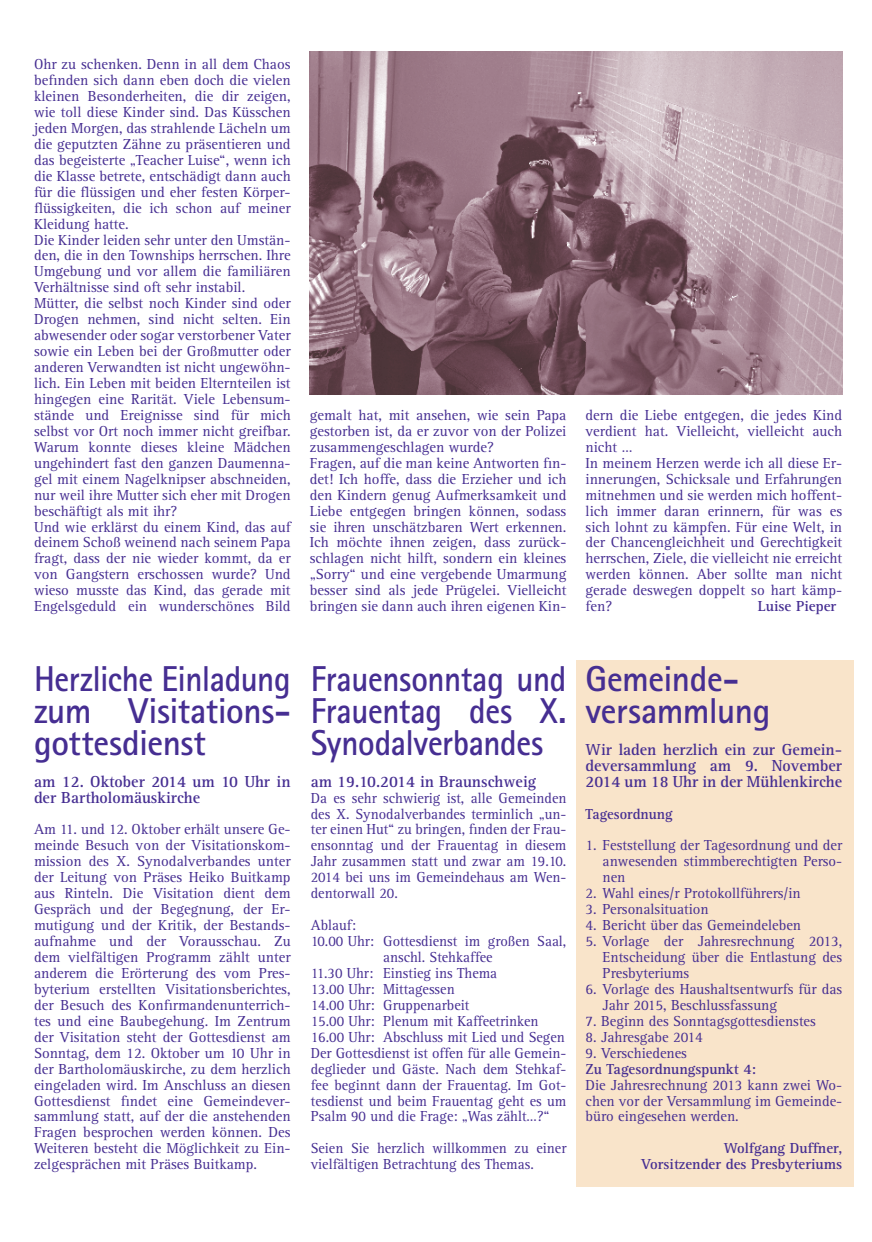
<style>
.page{position:relative;width:872px;height:1242px;background:#fff}
.page>*{position:absolute;margin:0;border:0;box-sizing:border-box;transform-origin:0 0}
.t1{font:700 36px/31.8px "AT Rotis Sans Serif";letter-spacing:-.015em;color:#462e92;text-align:justify;scale:.92 1}
.t2{font:700 36px/31.8px "AT Rotis Sans Serif";letter-spacing:-.015em;color:#462e92}
.t3{font:700 16.5px/15.9px "AT Rotis Serif";color:#462e92;text-align:justify}
.t4{font:15px/15.9px "AT Rotis Serif";color:#462e92;text-align:justify}
.t5{font:15px/15.9px "AT Rotis Serif";color:#462e92;text-align:justify;scale:.96 1}
.t6{font:700 15px/15.9px "AT Rotis Serif";color:#462e92;text-align:right}
.t7{font:700 15px "AT Rotis Serif";color:#462e92;scale:.96 1}
</style>
<div class="page">
<div style="left:576px;top:660px;width:277px;height:526px;background:#f9e4ca"></div>
<img style="left:310px;top:51px;width:532px;height:343px">
<p class="t4" style="left:34px;top:57px;width:258px;text-align:left">Ohr zu schenken. Denn in all dem Chaos befinden sich dann eben doch die vielen kleinen Besonderheiten, die dir zeigen, wie toll diese Kinder sind. Das Küsschen jeden Morgen, das strahlende Lächeln um die geputzten Zähne zu präsentieren und das begeisterte „Teacher Luise“, wenn ich die Klasse betrete, entschädigt dann auch für die flüssigen und eher festen Körper&shy;flüssigkeiten, die ich schon auf meiner Kleidung hatte.<br>Die Kinder leiden sehr unter den Umstän&shy;den, die in den Townships herrschen. Ihre Umgebung und vor allem die familiären Verhältnisse sind oft sehr instabil.<br>Mütter, die selbst noch Kinder sind oder Drogen nehmen, sind nicht selten. Ein abwesender oder sogar verstorbener Vater sowie ein Leben bei der Großmutter oder anderen Verwandten ist nicht ungewöhn&shy;lich. Ein Leben mit beiden Elternteilen ist hingegen eine Rarität. Viele Lebensum&shy;stände und Ereignisse sind für mich selbst vor Ort noch immer nicht greifbar.<br>Warum konnte dieses kleine Mädchen ungehindert fast den ganzen Daumenna&shy;gel mit einem Nagelknipser abschneiden, nur weil ihre Mutter sich eher mit Drogen beschäftigt als mit ihr?<br>Und wie erklärst du einem Kind, das auf deinem Schoß weinend nach seinem Papa fragt, dass der nie wieder kommt, da er von Gangstern erschossen wurde? Und wieso musste das Kind, das gerade mit Engelsgeduld ein wunderschönes Bild</p>
<p class="t4" style="left:310px;top:407px;width:258px;text-align:left">gemalt hat, mit ansehen, wie sein Papa gestorben ist, da er zuvor von der Polizei zusammengeschlagen wurde?<br>Fragen, auf die man keine Antworten fin&shy;det! Ich hoffe, dass die Erzieher und ich den Kindern genug Aufmerksamkeit und Liebe entgegen bringen können, sodass sie ihren unschätzbaren Wert erkennen.<br>Ich möchte ihnen zeigen, dass zurück&shy;schlagen nicht hilft, sondern ein kleines „Sorry“ und eine vergebende Umarmung besser sind als jede Prügelei. Vielleicht bringen sie dann auch ihren eigenen Kin-</p>
<p class="t4" style="left:585px;top:407px;width:258px;text-align:left">dern die Liebe entgegen, die jedes Kind verdient hat. Vielleicht, vielleicht auch nicht …<br>In meinem Herzen werde ich all diese Er&shy;innerungen, Schicksale und Erfahrungen mitnehmen und sie werden mich hoffent&shy;lich immer daran erinnern, für was es sich lohnt zu kämpfen. Für eine Welt, in der Chancengleichheit und Gerechtigkeit herrschen, Ziele, die vielleicht nie erreicht werden können. Aber sollte man nicht gerade deswegen doppelt so hart kämp&shy;fen?</p>
<p class="t6" style="left:758px;top:598px;width:80px">Luise Pieper</p>
<h1 class="t1" style="left:34px;top:662px;width:280px">Herzliche Einladung zum Visitations&shy;gottesdienst</h1>
<p class="t3" style="left:34px;top:773px;width:258px">am 12. Oktober 2014 um 10 Uhr in der Bartholomäuskirche</p>
<p class="t4" style="left:34px;top:822px;width:258px">Am 11. und 12. Oktober erhält unsere Ge&shy;meinde Besuch von der Visitationskom&shy;mission des X. Synodalverbandes unter der Leitung von Präses Heiko Buitkamp aus Rinteln. Die Visitation dient dem Gespräch und der Begegnung, der Er&shy;mutigung und der Kritik, der Bestands&shy;aufnahme und der Vorausschau. Zu dem vielfältigen Programm zählt unter anderem die Erörterung des vom Pres&shy;byterium erstellten Visitationsberichtes, der Besuch des Konfirmandenunterrich&shy;tes und eine Baubegehung. Im Zentrum der Visitation steht der Gottesdienst am Sonntag, dem 12. Oktober um 10 Uhr in der Bartholomäuskirche, zu dem herzlich eingeladen wird. Im Anschluss an diesen Gottesdienst findet eine Gemeindever&shy;sammlung statt, auf der die anstehenden Fragen besprochen werden können. Des Weiteren besteht die Möglichkeit zu Ein&shy;zelgesprächen mit Präses Buitkamp.</p>
<h1 class="t1" style="left:311px;top:662px;width:279px">Frauensonntag und Frauentag des X.<br>Synodalverbandes</h1>
<p class="t3" style="left:311px;top:773px;width:227px">am 19.10.2014 in Braunschweig</p>
<p class="t5" style="left:311px;top:790px;width:268px">Da es sehr schwierig ist, alle Gemeinden des X. Synodalverbandes terminlich „un&shy;ter einen Hut“ zu bringen, finden der Frau&shy;ensonntag und der Frauentag in diesem Jahr zusammen statt und zwar am 19.10.<br>2014 bei uns im Gemeindehaus am Wen&shy;dentorwall 20.</p>
<p class="t5" style="left:311px;top:917px;width:49px">Ablauf:</p>
<p class="t5" style="left:311px;top:933px;width:268px">10.00 Uhr: Gottesdienst im großen Saal,</p>
<p class="t5" style="left:383px;top:949px;width:116px">anschl. Stehkaffee</p>
<p class="t5" style="left:311px;top:965px;width:196px">11.30 Uhr: Einstieg ins Thema</p>
<p class="t5" style="left:311px;top:981px;width:151px">13.00 Uhr: Mittagessen</p>
<p class="t5" style="left:311px;top:997px;width:167px">14.00 Uhr: Gruppenarbeit</p>
<p class="t5" style="left:311px;top:1013px;width:239px">15.00 Uhr: Plenum mit Kaffeetrinken</p>
<p class="t5" style="left:311px;top:1029px;width:266px">16.00 Uhr: Abschluss mit Lied und Segen</p>
<p class="t5" style="left:311px;top:1045px;width:268px">Der Gottesdienst ist offen für alle Gemein-</p>
<p class="t5" style="left:311px;top:1061px;width:268px">deglieder und Gäste. Nach dem Stehkaf-</p>
<p class="t5" style="left:311px;top:1077px;width:268px">fee beginnt dann der Frauentag. Im Got-</p>
<p class="t5" style="left:311px;top:1093px;width:268px">tesdienst und beim Frauentag geht es um</p>
<p class="t5" style="left:311px;top:1109px;width:250px">Psalm 90 und die Frage: „Was zählt…?“</p>
<p class="t5" style="left:311px;top:1140px;width:268px">Seien Sie herzlich willkommen zu einer vielfältigen Betrachtung des Themas.</p>
<h1 class="t2" style="left:585px;top:662px;width:186px">Gemeinde&shy;versammlung</h1>
<p class="t3" style="left:585px;top:741px;width:258px">Wir laden herzlich ein zur Gemein&shy;deversammlung am 9. November 2014 um 18 Uhr in der Mühlenkirche</p>
<p class="t7" style="left:585px;top:804px;width:92px">Tagesordnung</p>
<p class="t4" style="left:602px;top:838px;width:241px;text-indent:-17px">1. Feststellung der Tagesordnung und der anwesenden stimmberechtigten Perso&shy;nen</p>
<p class="t4" style="left:585px;top:885px;width:217px">2. Wahl eines/r Protokollführers/in</p>
<p class="t4" style="left:585px;top:901px;width:124px">3. Personalsituation</p>
<p class="t4" style="left:585px;top:917px;width:217px">4. Bericht über das Gemeindeleben</p>
<p class="t4" style="left:602px;top:933px;width:241px;text-indent:-17px">5. Vorlage der Jahresrechnung 2013, Entscheidung über die Entlastung des Presbyteriums</p>
<p class="t4" style="left:602px;top:981px;width:241px;text-indent:-17px">6. Vorlage des Haushaltsentwurfs für das<br>Jahr 2015, Beschlussfassung</p>
<p class="t4" style="left:585px;top:1013px;width:232px">7. Beginn des Sonntagsgottesdienstes</p>
<p class="t4" style="left:585px;top:1029px;width:119px">8. Jahresgabe 2014</p>
<p class="t4" style="left:585px;top:1045px;width:103px">9. Verschiedenes</p>
<p class="t6" style="left:585px;top:1061px;width:172px">Zu Tagesordnungspunkt 4:</p>
<p class="t4" style="left:585px;top:1077px;width:258px">Die Jahresrechnung 2013 kann zwei Wo&shy;chen vor der Versammlung im Gemeinde&shy;büro eingesehen werden.</p>
<p class="t6" style="left:641px;top:1140px;width:202px">Wolfgang Duffner,<br>Vorsitzender des Presbyteriums</p>
</div>
